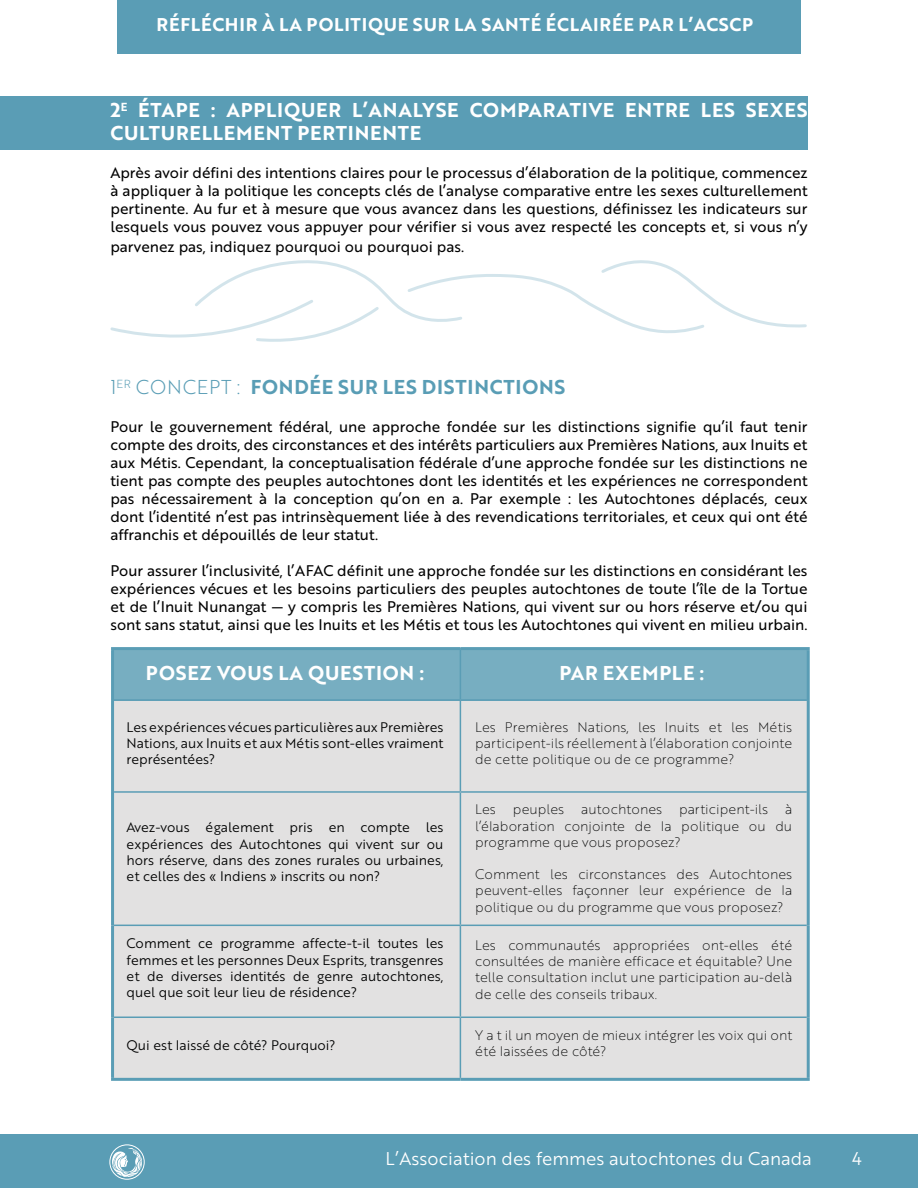
<style>
.page{position:relative;width:918px;height:1188px;background:#fff}
.page>*{position:absolute;margin:0;border:0;box-sizing:border-box;transform-origin:0 0}
.t1{font:19.5px/23.4px "Brother 1816 Bold";letter-spacing:.04em;color:#fff}
.t2{font:19.5px "Brother 1816 Bold";letter-spacing:.04em;color:#599db5}
.t3{font:18px "Brother 1816 Bold";letter-spacing:.04em;color:#fff}
.t4{font:18px "Brother 1816 Book";color:#fff}
.t5{font:15px/18px "Brother 1816 Regular";color:#000101;text-align:justify}
.t6{font:13.5px/16.2px "Brother 1816 Thin";color:#000101;text-align:justify}
.t7{font:13.5px/16.2px "Brother 1816 Book";color:#000101;text-align:justify}
.s1{font-family:"Brother 1816 Light"}
</style>
<div class="page">
<div style="left:0;top:96px;width:808px;height:54px;background:#5a9db5"></div>
<div style="left:0;top:1134px;width:918px;height:54px;background:#5a9db5"></div>
<div style="left:117px;top:0;width:684px;height:54px;background:#5a9db5"></div>
<svg style="left:112px;top:1148px;width:30px;height:29px"></svg>
<div style="left:110px;top:1145px;width:35px;height:35px;border:1px solid #fff;border-radius:50%"></div>
<div style="left:112px;top:649px;width:696px;height:430px;background:#e2e1e1"></div>
<div style="left:113px;top:648px;width:694px;height:52px;background:#77aec1"></div>
<hr style="left:460px;top:650px;width:1px;height:49px;background:#5a9db5">
<hr style="left:114px;top:699px;width:346px;height:2px;background:#5a9db5">
<hr style="left:460px;top:699px;width:347px;height:2px;background:#5a9db5">
<hr style="left:460px;top:701px;width:1px;height:90px;background:#5a9db5">
<hr style="left:114px;top:791px;width:346px;height:2px;background:#5a9db5">
<hr style="left:460px;top:791px;width:347px;height:2px;background:#5a9db5">
<hr style="left:460px;top:793px;width:1px;height:132px;background:#5a9db5">
<hr style="left:114px;top:925px;width:346px;height:1px;background:#5a9db5">
<hr style="left:460px;top:925px;width:347px;height:1px;background:#5a9db5">
<hr style="left:460px;top:926px;width:1px;height:91px;background:#5a9db5">
<hr style="left:114px;top:1017px;width:346px;height:1px;background:#5a9db5">
<hr style="left:460px;top:1017px;width:347px;height:1px;background:#5a9db5">
<hr style="left:460px;top:1018px;width:1px;height:60px;background:#5a9db5">
<hr style="left:111px;top:647px;width:349px;height:3px;background:#5a9db5">
<hr style="left:111px;top:650px;width:3px;height:50px;background:#5a9db5">
<hr style="left:460px;top:647px;width:350px;height:3px;background:#5a9db5">
<hr style="left:807px;top:650px;width:3px;height:50px;background:#5a9db5">
<hr style="left:111px;top:700px;width:3px;height:92px;background:#5a9db5">
<hr style="left:807px;top:700px;width:3px;height:92px;background:#5a9db5">
<hr style="left:111px;top:792px;width:3px;height:133px;background:#5a9db5">
<hr style="left:807px;top:792px;width:3px;height:133px;background:#5a9db5">
<hr style="left:111px;top:925px;width:3px;height:92px;background:#5a9db5">
<hr style="left:807px;top:925px;width:3px;height:92px;background:#5a9db5">
<hr style="left:111px;top:1017px;width:3px;height:61px;background:#5a9db5">
<hr style="left:807px;top:1017px;width:3px;height:61px;background:#5a9db5">
<hr style="left:111px;top:1078px;width:349px;height:3px;background:#5a9db5">
<hr style="left:460px;top:1078px;width:350px;height:3px;background:#5a9db5">
<svg style="left:110px;top:260px;width:697px;height:82px"></svg>
<p class="t3" style="left:157px;top:11px;width:598px">RÉFLÉCHIR À LA POLITIQUE SUR LA SANTÉ ÉCLAIRÉE PAR L’ACSCP</p>
<h1 class="t1" style="left:110px;top:98px;width:699px">2<sup>E</sup> ÉTAPE : APPLIQUER L’ANALYSE COMPARATIVE ENTRE LES SEXES<br>CULTURELLEMENT PERTINENTE</h1>
<p class="t5" style="left:110px;top:163px;width:699px">Après avoir défini des intentions claires pour le processus d’élaboration de la politique, commencez à appliquer à la politique les concepts clés de l’analyse comparative entre les sexes culturellement pertinente. Au fur et à mesure que vous avancez dans les questions, définissez les indicateurs sur lesquels vous pouvez vous appuyer pour vérifier si vous avez respecté les concepts et, si vous n’y</p>
<p class="t5" style="left:110px;top:237px;width:355px">parvenez pas, indiquez pourquoi ou pourquoi pas.</p>
<h1 class="t2" style="left:110px;top:372px;width:456px"><span class="s1">1</span><sup>ER</sup> <span class="s1">CONCEPT :</span> FONDÉE SUR LES DISTINCTIONS</h1>
<p class="t5" style="left:110px;top:417px;width:699px">Pour le gouvernement fédéral, une approche fondée sur les distinctions signifie qu’il faut tenir compte des droits, des circonstances et des intérêts particuliers aux Premières Nations, aux Inuits et aux Métis. Cependant, la conceptualisation fédérale d’une approche fondée sur les distinctions ne tient pas compte des peuples autochtones dont les identités et les expériences ne correspondent pas nécessairement à la conception qu’on en a. Par exemple : les Autochtones déplacés, ceux dont l’identité n’est pas intrinsèquement liée à des revendications territoriales, et ceux qui ont été affranchis et dépouillés de leur statut.</p>
<p class="t5" style="left:110px;top:561px;width:699px">Pour assurer l’inclusivité, l’AFAC définit une approche fondée sur les distinctions en considérant les expériences vécues et les besoins particuliers des peuples autochtones de toute l’île de la Tortue et de l’Inuit Nunangat — y compris les Premières Nations, qui vivent sur ou hors réserve et/ou qui sont sans statut, ainsi que les Inuits et les Métis et tous les Autochtones qui vivent en milieu urbain.</p>
<h1 class="t1" style="left:146px;top:660px;width:280px">POSEZ VOUS LA QUESTION :</h1>
<h1 class="t1" style="left:559px;top:660px;width:146px">PAR EXEMPLE :</h1>
<p class="t7" style="left:127px;top:718px;width:319px">Les expériences vécues particulières aux Premières Nations, aux Inuits et aux Métis sont-elles vraiment représentées?</p>
<p class="t6" style="left:475px;top:718px;width:319px">Les Premières Nations, les Inuits et les Métis participent-ils réellement à l’élaboration conjointe de cette politique ou de ce programme?</p>
<p class="t7" style="left:127px;top:819px;width:319px">Avez-vous également pris en compte les expériences des Autochtones qui vivent sur ou hors réserve, dans des zones rurales ou urbaines, et celles des « Indiens » inscrits ou non?</p>
<p class="t7" style="left:127px;top:935px;width:319px">Comment ce programme affecte-t-il toutes les femmes et les personnes Deux Esprits, transgenres et de diverses identités de genre autochtones, quel que soit leur lieu de résidence?</p>
<p class="t7" style="left:127px;top:1037px;width:211px">Qui est laissé de côté? Pourquoi?</p>
<p class="t6" style="left:475px;top:801px;width:319px;text-indent:310px">à l’élaboration conjointe de la politique ou du programme que vous proposez?</p>
<p class="t6" style="left:475px;top:866px;width:319px">Comment les circonstances des Autochtones peuvent-elles façonner leur expérience de la politique ou du programme que vous proposez?</p>
<p class="t6" style="left:475px;top:801px;width:22px">Les</p>
<p class="t6" style="left:513px;top:801px;width:53px">peuples</p>
<p class="t6" style="left:581px;top:801px;width:83px">autochtones</p>
<p class="t6" style="left:679px;top:801px;width:91px">participent-ils</p>
<p class="t6" style="left:475px;top:936px;width:319px">Les communautés appropriées ont-elles été consultées de manière efficace et équitable? Une telle consultation inclut une participation au-delà de celle des conseils tribaux.</p>
<p class="t6" style="left:475px;top:1027px;width:319px">Y a t il un moyen de mieux intégrer les voix qui ont été laissées de côté?</p>
<p class="t4" style="left:386px;top:1146px;width:428px">L’Association des femmes autochtones du Canada</p>
<p class="t4" style="left:852px;top:1145px;width:11px">4</p>
</div>
